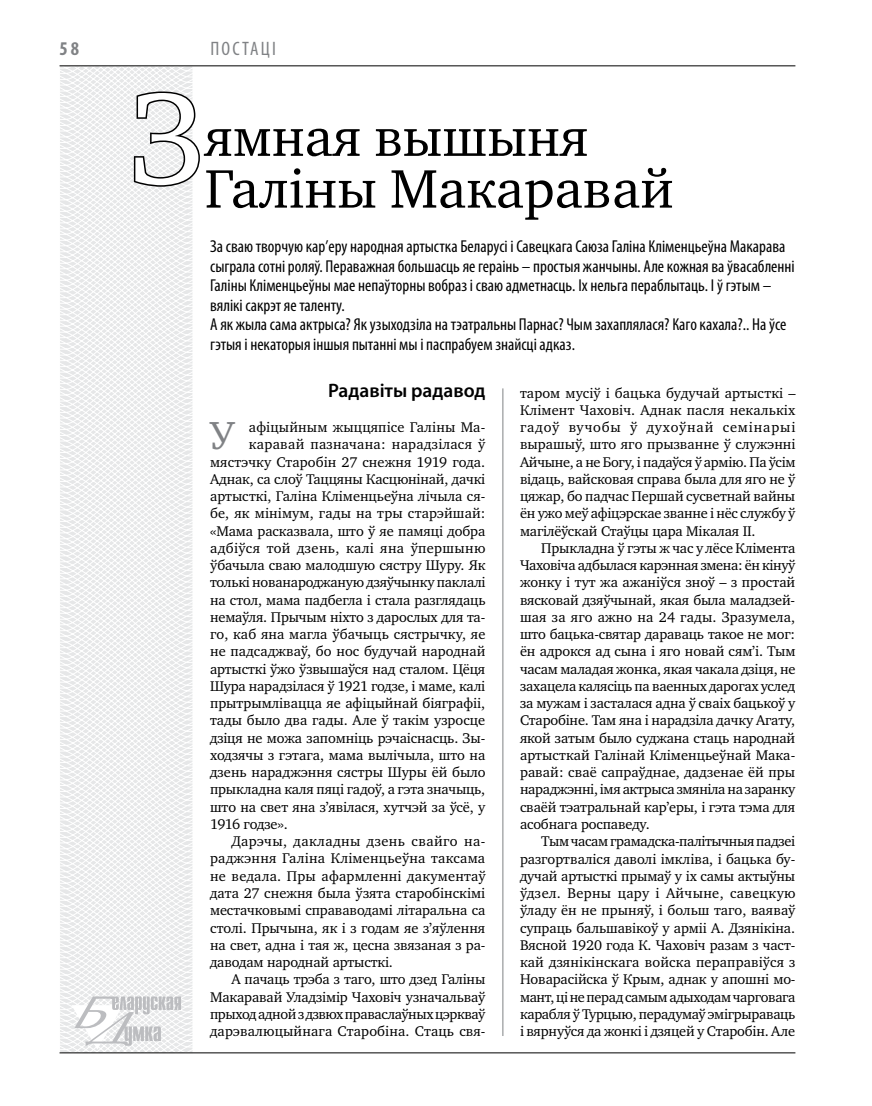
<style>
.page{position:relative;width:872px;height:1106px;background:#fff}
.page>*{position:absolute;margin:0;border:0;box-sizing:border-box;transform-origin:0 0}
.t1{font:132.6px "Charter C";color:#fff}
.t2{font:55.5px/51.8px "Charter C";color:#000}
.t3{font:40.05px "Charter C";color:#808285}
.t4{font:600 19.5px "Myriad Pro";color:#000}
.t5{font:condensed 19.5px "Myriad Pro";color:#808285}
.t6{font:700 condensed 19.5px "Myriad Pro";color:#808285}
.t7{font:condensed 17.25px/19.5px "Myriad Pro";color:#000}
.t8{font:14.4px/17.2px "Charter C";letter-spacing:-.005em;color:#000;text-align:justify}
.t9{font:14.4px "Charter C";letter-spacing:.015em;color:#000}
.t10{font:14.4px "Charter C";letter-spacing:.025em;color:#000}
.t11{font:14.4px "Charter C";letter-spacing:-.025em;color:#000}
.t12{font:14.4px "Charter C";letter-spacing:.02em;color:#000}
.t13{font:14.4px "Charter C";letter-spacing:-.03em;color:#000}
</style>
<div class="page">
<svg style="left:59px;top:65px;width:192px;height:989px"></svg>
<hr style="left:60px;top:1052px;width:735px;height:1px;background:#000">
<svg style="left:71px;top:996px;width:110px;height:53px"></svg>
<hr style="left:60px;top:65px;width:735px;height:1px;background:#000">
<hr style="left:502px;top:388px;width:1px;height:648px;background:#808285">
<svg style="left:132px;top:90px;width:69px;height:98px"></svg>
<h3 class="t6" style="left:60px;top:37px;width:21px">58</h3>
<h3 class="t5" style="left:210px;top:37px;width:67px">Постаці</h3>
<h1 class="t1" style="left:130px;top:65px;width:76px">З</h1>
<h2 class="t2" style="left:204px;top:112px;width:471px">ямная вышыня<br>Галіны Макаравай</h2>
<p class="t7" style="left:210px;top:236px;width:586px">За сваю творчую кар’еру народная артыстка Беларусі і Савецкага Саюза Галіна Кліменцьеўна Макарава сыграла сотні роляў. Пераважная большасць яе гераінь – простыя жанчыны. Але кожная ва ўвасабленні Галіны Кліменцьеўны мае непаўторны вобраз і сваю адметнасць. Іх нельга пераблытаць. І ў гэтым – вялікі сакрэт яе таленту.<br>А як жыла сама актрыса? Як узыходзіла на тэатральны Парнас? Чым захаплялася? Каго кахала?.. На ўсе гэтыя і некаторыя іншыя пытанні мы і паспрабуем знайсці адказ.</p>
<h3 class="t4" style="left:328px;top:378px;width:159px">Радавіты радавод</h3>
<h3 class="t3" style="left:210px;top:413px;width:26px">У</h3>
<p class="t8" style="left:249px;top:418px;width:238px">афіцыйным жыццяпісе Галіны Ма-</p>
<p class="t12" style="left:249px;top:436px;width:238px">каравай пазначана: нарадзілася ў</p>
<p class="t8" style="left:210px;top:453px;width:277px">мястэчку Старобін 27 снежня 1919 года.</p>
<p class="t8" style="left:210px;top:470px;width:277px">Аднак, са слоў Таццяны Касцюнінай, дачкі</p>
<p class="t8" style="left:210px;top:487px;width:277px">артысткі, Галіна Кліменцьеўна лічыла ся-</p>
<p class="t8" style="left:210px;top:505px;width:277px">бе, як мінімум, гады на тры старэйшай:</p>
<p class="t8" style="left:210px;top:522px;width:277px">«Мама расказвала, што ў яе памяцi добра</p>
<p class="t10" style="left:210px;top:540px;width:277px">адбіўся той дзень, калі яна ўпершыню</p>
<p class="t8" style="left:210px;top:556px;width:277px">ўбачыла сваю малодшую сястру Шуру. Як</p>
<p class="t8" style="left:210px;top:574px;width:277px">толькі нованароджаную дзяўчынку паклалі</p>
<p class="t8" style="left:210px;top:591px;width:277px">на стол, мама падбегла і стала разглядаць</p>
<p class="t8" style="left:210px;top:608px;width:277px">немаўля. Прычым ніхто з дарослых для та-</p>
<p class="t8" style="left:210px;top:625px;width:277px">го, каб яна магла ўбачыць сястрычку, яе</p>
<p class="t8" style="left:210px;top:643px;width:277px">не падсаджваў, бо нос будучай народнай</p>
<p class="t8" style="left:210px;top:660px;width:277px">артысткі ўжо ўзвышаўся над сталом. Цёця</p>
<p class="t8" style="left:210px;top:677px;width:277px">Шура нарадзілася ў 1921 годзе, і маме, калі</p>
<p class="t8" style="left:210px;top:694px;width:277px">прытрымлівацца яе афіцыйнай біяграфіі,</p>
<p class="t8" style="left:210px;top:712px;width:277px">тады было два гады. Але ў такім узросце</p>
<p class="t8" style="left:210px;top:729px;width:277px">дзіця не можа запомніць рэчаіснасць. Зы-</p>
<p class="t8" style="left:210px;top:746px;width:277px">ходзячы з гэтага, мама вылічыла, што на</p>
<p class="t8" style="left:210px;top:763px;width:277px">дзень нараджэння сястры Шуры ёй было</p>
<p class="t8" style="left:210px;top:781px;width:277px">прыкладна каля пяці гадоў, а гэта значыць,</p>
<p class="t8" style="left:210px;top:798px;width:277px">што на свет яна з’явілася, хутчэй за ўсё, у</p>
<p class="t13" style="left:210px;top:816px;width:79px">1916 годзе».</p>
<p class="t10" style="left:231px;top:833px;width:255px">Дарэчы, дакладны дзень свайго на-</p>
<p class="t9" style="left:210px;top:850px;width:277px">раджэння Галіна Кліменцьеўна таксама</p>
<p class="t9" style="left:210px;top:867px;width:277px">не ведала. Пры афармленні дакументаў</p>
<p class="t8" style="left:210px;top:884px;width:277px">дата 27 снежня была ўзята старобінскімі</p>
<p class="t8" style="left:210px;top:901px;width:277px">местачковымі справаводамі літаральна са</p>
<p class="t8" style="left:210px;top:919px;width:277px">столі. Прычына, як і з годам яе з’яўлення</p>
<p class="t8" style="left:210px;top:936px;width:277px">на свет, адна і тая ж, цесна звязаная з ра-</p>
<p class="t8" style="left:210px;top:953px;width:184px">даводам народнай артысткі.</p>
<p class="t8" style="left:231px;top:970px;width:255px">А пачаць трэба з таго, што дзед Галіны</p>
<p class="t8" style="left:210px;top:988px;width:277px">Макаравай Уладзімір Чаховіч узначальваў</p>
<p class="t11" style="left:210px;top:1006px;width:277px">прыход адной з дзвюх праваслаўных цэркваў</p>
<p class="t8" style="left:210px;top:1022px;width:277px">дарэвалюцыйнага Старобіна. Стаць свя-</p>
<p class="t8" style="left:520px;top:384px;width:277px">таром мусіў і бацька будучай артысткі – Клімент Чаховіч. Аднак пасля некалькіх гадоў вучобы ў духоўнай семінарыі вырашыў, што яго прызванне ў служэнні Айчыне, а не Богу, і падаўся ў армію. Па ўсім відаць, вайсковая справа была для яго не ў цяжар, бо падчас Першай сусветнай вайны ён ужо меў афіцэрскае званне і нёс службу ў магілёўскай Стаўцы цара Мікалая ІІ.</p>
<p class="t8" style="left:520px;top:539px;width:277px;text-indent:21px">Прыкладна ў гэты ж час у лёсе Клімента Чаховіча адбылася карэнная змена: ён кінуў жонку і тут жа ажаніўся зноў – з простай вясковай дзяўчынай, якая была маладзей&shy;шая за яго ажно на 24 гады. Зразумела, што бацька-святар дараваць такое не мог: ён адрокся ад сына і яго новай сям’і. Тым часам маладая жонка, якая чакала дзіця, не захацела калясіць па ваенных дарогах услед за мужам і засталася адна ў сваіх бацькоў у Старобіне. Там яна і нарадзіла дачку Агату, якой затым было суджана стаць народнай артысткай Галінай Кліменцьеўнай Мака&shy;равай: сваё сапраўднае, дадзенае ёй пры нараджэнні, імя актрыса змяніла на заранку сваёй тэатральнай кар’еры, і гэта тэма для асобнага роспаведу.</p>
<p class="t8" style="left:520px;top:833px;width:277px;text-indent:21px">Тым часам грамадска-палітычныя падзеі разгортваліся даволі імкліва, і бацька бу&shy;дучай артысткі прымаў у іх самы актыўны ўдзел. Верны цару і Айчыне, савецкую ўладу ён не прыняў, і больш таго, ваяваў супраць бальшавікоў у арміі А. Дзянікіна.<br>Вясной 1920 года К. Чаховіч разам з част&shy;кай дзянікінскага войска пераправіўся з Новарасійска ў Крым, аднак у апошні мо&shy;мант, ці не перад самым адыходам чарговага карабля ў Турцыю, перадумаў эмігрыраваць і вярнуўся да жонкі і дзяцей у Старобін. Але</p>
</div>
